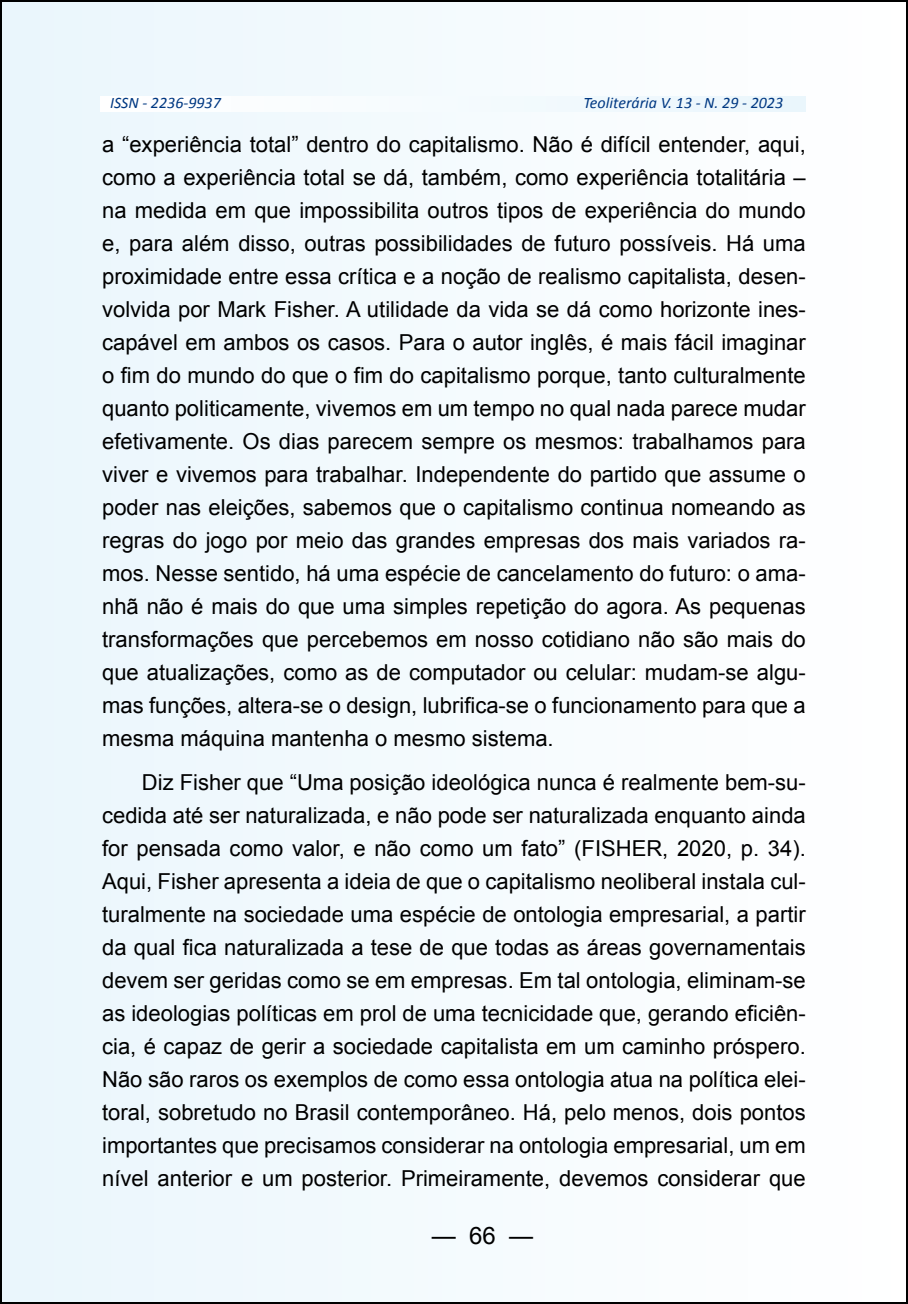
<style>
.page{position:relative;width:908px;height:1304px;background:#fff}
.page>*{position:absolute;margin:0;border:0;box-sizing:border-box;transform-origin:0 0}
.t1{font:24px "Arial";color:#000}
.t2{font:22px/33px "Arial";color:#000;text-align:justify}
.t3{font:italic 16px "Calibri";color:#003882}
</style>
<div class="page">
<div style="left:1px;top:1px;width:905px;height:1302px;background:#f4fbfe"></div>
<p class="t3" style="left:110px;top:92px;width:112px">ISSN - 2236-9937</p>
<p class="t3" style="left:583px;top:92px;width:201px">Teoliterária V. 13 - N. 29 - 2023</p>
<p class="t2" style="left:102px;top:128px;width:705px">a “experiência total” dentro do capitalismo. Não é difícil entender, aqui, como a experiência total se dá, também, como experiência totalitária – na medida em que impossibilita outros tipos de experiência do mundo e, para além disso, outras possibilidades de futuro possíveis. Há uma proximidade entre essa crítica e a noção de realismo capitalista, desen&shy;volvida por Mark Fisher. A utilidade da vida se dá como horizonte ines&shy;capável em ambos os casos. Para o autor inglês, é mais fácil imaginar o fim do mundo do que o fim do capitalismo porque, tanto culturalmente quanto politicamente, vivemos em um tempo no qual nada parece mudar efetivamente. Os dias parecem sempre os mesmos: trabalhamos para viver e vivemos para trabalhar. Independente do partido que assume o poder nas eleições, sabemos que o capitalismo continua nomeando as regras do jogo por meio das grandes empresas dos mais variados ra&shy;mos. Nesse sentido, há uma espécie de cancelamento do futuro: o ama&shy;nhã não é mais do que uma simples repetição do agora. As pequenas transformações que percebemos em nosso cotidiano não são mais do que atualizações, como as de computador ou celular: mudam-se algu&shy;mas funções, altera-se o design, lubrifica-se o funcionamento para que a mesma máquina mantenha o mesmo sistema.</p>
<p class="t2" style="left:102px;top:766px;width:705px;text-indent:40px">Diz Fisher que “Uma posição ideológica nunca é realmente bem-su&shy;cedida até ser naturalizada, e não pode ser naturalizada enquanto ainda for pensada como valor, e não como um fato” (FISHER, 2020, p. 34).<br>Aqui, Fisher apresenta a ideia de que o capitalismo neoliberal instala cul&shy;turalmente na sociedade uma espécie de ontologia empresarial, a partir da qual fica naturalizada a tese de que todas as áreas governamentais devem ser geridas como se em empresas. Em tal ontologia, eliminam-se as ideologias políticas em prol de uma tecnicidade que, gerando eficiên&shy;cia, é capaz de gerir a sociedade capitalista em um caminho próspero.<br>Não são raros os exemplos de como essa ontologia atua na política elei&shy;toral, sobretudo no Brasil contemporâneo. Há, pelo menos, dois pontos importantes que precisamos considerar na ontologia empresarial, um em nível anterior e um posterior. Primeiramente, devemos considerar que</p>
<p class="t1" style="left:431px;top:1219px;width:103px">— 66 —</p>
</div>
